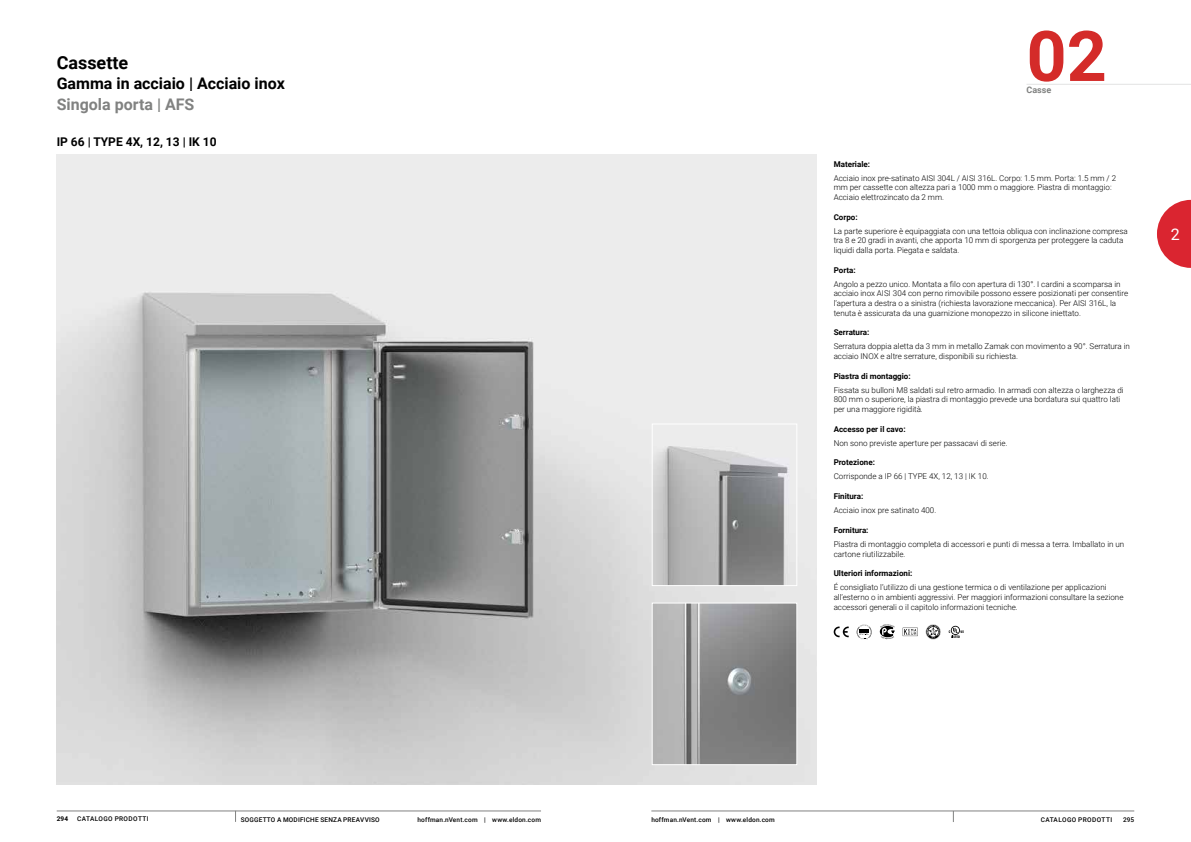
<style>
.page{position:relative;width:1191px;height:842px;background:#fff}
.page>*{position:absolute;margin:0;border:0;box-sizing:border-box;transform-origin:0 0}
.t1{font:700 70px "Roboto";color:#d42b29}
.t2{font:700 18px "Roboto";color:#000}
.t3{font:700 16px "Roboto";color:#000}
.t4{font:700 16px "Roboto";color:#818281}
.t5{font:16px "Roboto";color:#fff}
.t6{font:700 12px "Roboto";color:#000}
.t7{font:700 9px "Roboto";color:#818281}
.t8{font:300 8px/9.6px "Roboto";color:#000}
.t9{font:700 8px "Roboto";color:#000}
.t10{font:500 6.5px "Roboto";letter-spacing:.03em;color:#000}
.t11{font:500 6.5px "Roboto";letter-spacing:.06em;color:#000}
.t12{font:700 6.5px "Roboto";color:#000}
</style>
<div class="page">
<hr style="left:57px;top:811px;width:484px;height:1px;background:#818281">
<hr style="left:651px;top:811px;width:483px;height:1px;background:#818281">
<hr style="left:1026px;top:84px;width:165px;height:1px;background:#e2e3e3">
<svg style="left:1157px;top:200px;width:34px;height:68px"></svg>
<img style="left:57px;top:154px;width:759px;height:630px">
<img style="left:654px;top:426px;width:141px;height:158px">
<div style="left:652px;top:424px;width:145px;height:162px;border:1px solid #fff"></div>
<img style="left:654px;top:605px;width:141px;height:158px">
<div style="left:652px;top:603px;width:145px;height:162px;border:1px solid #fff"></div>
<svg style="left:833px;top:626px;width:15px;height:11px"></svg>
<svg style="left:856px;top:625px;width:15px;height:14px"></svg>
<svg style="left:879px;top:624px;width:15px;height:15px"></svg>
<svg style="left:902px;top:628px;width:15px;height:8px"></svg>
<svg style="left:925px;top:624px;width:15px;height:15px"></svg>
<svg style="left:948px;top:626px;width:15px;height:12px"></svg>
<h2 class="t2" style="left:57px;top:50px;width:73px">Cassette</h2>
<h3 class="t3" style="left:57px;top:72px;width:230px">Gamma in acciaio | Acciaio inox</h3>
<h3 class="t4" style="left:57px;top:93px;width:139px">Singola porta | AFS</h3>
<h3 class="t6" style="left:57px;top:134px;width:161px">IP 66 | TYPE 4X, 12, 13 | IK 10</h3>
<h1 class="t1" style="left:1026px;top:7px;width:82px">02</h1>
<p class="t7" style="left:1026px;top:84px;width:26px">Casse</p>
<p class="t9" style="left:833px;top:158px;width:38px">Materiale:</p>
<p class="t8" style="left:833px;top:173px;width:284px">Acciaio inox pre-satinato AISI 304L / AISI 316L. Corpo: 1.5 mm. Porta: 1.5 mm / 2 mm per cassette con altezza pari a 1000 mm o maggiore. Piastra di montaggio:<br>Acciaio elettrozincato da 2 mm.</p>
<p class="t9" style="left:833px;top:211px;width:25px">Corpo:</p>
<p class="t8" style="left:833px;top:226px;width:295px">La parte superiore è equipaggiata con una tettoia obliqua con inclinazione compresa tra 8 e 20 gradi in avanti, che apporta 10 mm di sporgenza per proteggere la caduta liquidi dalla porta. Piegata e saldata.</p>
<p class="t9" style="left:833px;top:264px;width:23px">Porta:</p>
<p class="t8" style="left:833px;top:279px;width:296px">Angolo a pezzo unico. Montata a filo con apertura di 130°. I cardini a scomparsa in acciaio inox AISI 304 con perno rimovibile possono essere posizionati per consentire l’apertura a destra o a sinistra (richiesta lavorazione meccanica). Per AISI 316L, la tenuta è assicurata da una guarnizione monopezzo in silicone iniettato.</p>
<p class="t9" style="left:833px;top:327px;width:37px">Serratura:</p>
<p class="t8" style="left:833px;top:341px;width:298px">Serratura doppia aletta da 3 mm in metallo Zamak con movimento a 90°. Serratura in acciaio INOX e altre serrature, disponibili su richiesta.</p>
<p class="t9" style="left:833px;top:370px;width:79px">Piastra di montaggio:</p>
<p class="t8" style="left:833px;top:385px;width:291px">Fissata su bulloni M8 saldati sul retro armadio. In armadi con altezza o larghezza di<br>800 mm o superiore, la piastra di montaggio prevede una bordatura sui quattro lati per una maggiore rigidità.</p>
<p class="t9" style="left:833px;top:423px;width:73px">Accesso per il cavo:</p>
<p class="t8" style="left:833px;top:438px;width:175px">Non sono previste aperture per passacavi di serie.</p>
<p class="t9" style="left:833px;top:457px;width:43px">Protezione:</p>
<p class="t8" style="left:833px;top:471px;width:156px">Corrisponde a IP 66 | TYPE 4X, 12, 13 | IK 10.</p>
<p class="t9" style="left:833px;top:491px;width:31px">Finitura:</p>
<p class="t8" style="left:833px;top:505px;width:104px">Acciaio inox pre satinato 400.</p>
<p class="t9" style="left:833px;top:524px;width:36px">Fornitura:</p>
<p class="t8" style="left:833px;top:539px;width:292px">Piastra di montaggio completa di accessori e punti di messa a terra. Imballato in un cartone riutilizzabile.</p>
<p class="t9" style="left:833px;top:568px;width:80px">Ulteriori informazioni:</p>
<p class="t8" style="left:833px;top:582px;width:291px">É consigliato l’utilizzo di una gestione termica o di ventilazione per applicazioni all’esterno o in ambienti aggressivi. Per maggiori informazioni consultare la sezione accessori generali o il capitolo informazioni tecniche.</p>
<h3 class="t5" style="left:1170px;top:223px;width:10px">2</h3>
<p class="t12" style="left:57px;top:814px;width:13px">294</p>
<p class="t10" style="left:417px;top:815px;width:125px">hoffman.nVent.com | www.eldon.com</p>
<p class="t10" style="left:651px;top:815px;width:125px">hoffman.nVent.com | www.eldon.com</p>
<p class="t10" style="left:1123px;top:815px;width:13px">295</p>
<p class="t11" style="left:77px;top:814px;width:73px">CATALOGO PRODOTTI</p>
<p class="t10" style="left:241px;top:815px;width:140px">SOGGETTO A MODIFICHE SENZA PREAVVISO</p>
<p class="t11" style="left:1040px;top:815px;width:73px">CATALOGO PRODOTTI</p>
</div>
